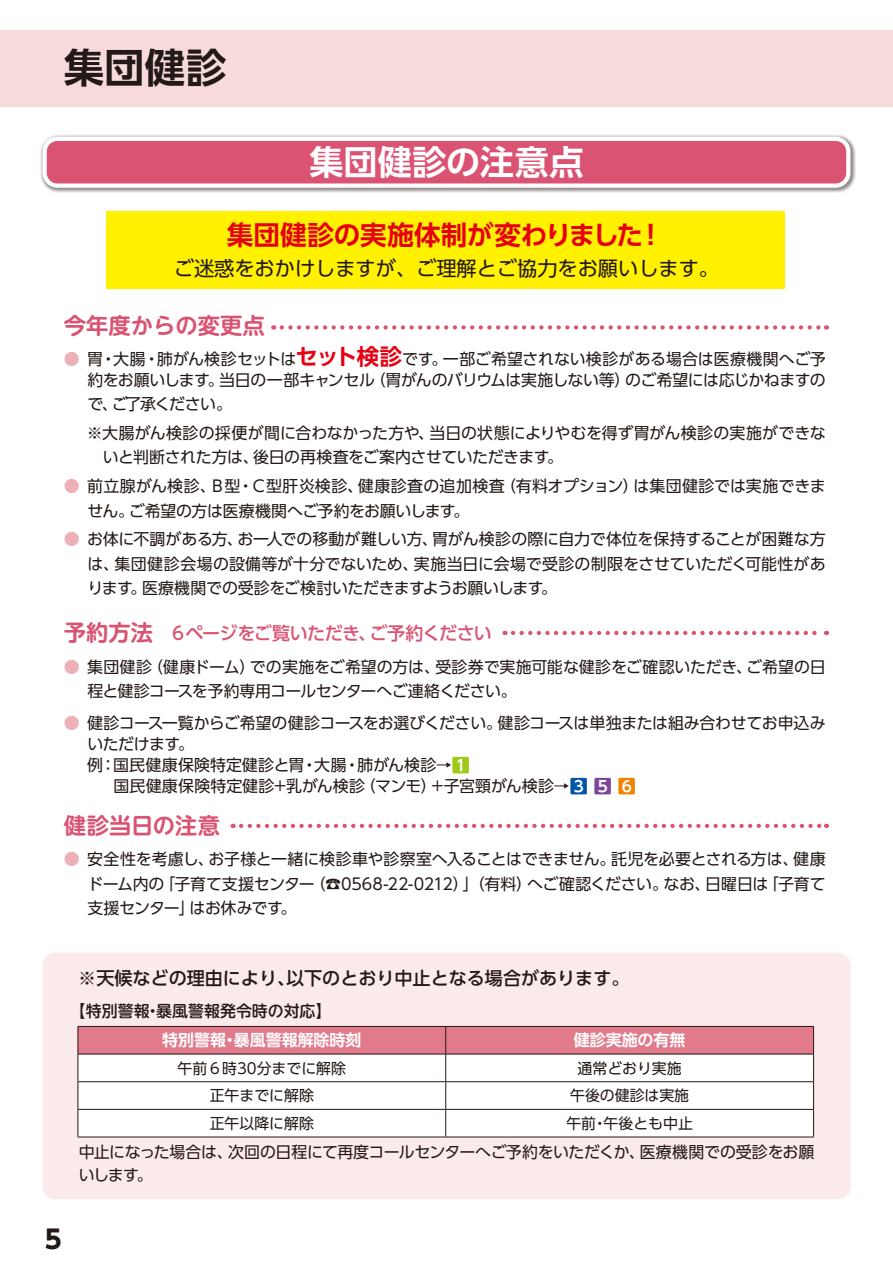
<style>
.page{position:relative;width:893px;height:1263px;background:#fff}
.page>*{position:absolute;margin:0;border:0;box-sizing:border-box;transform-origin:0 0}
.t1{font:700 40.35px "UD Shin Go Pr 6 De";color:#231916}
.t2{font:700 34.05px "UD Shin Go Pr 6 De";letter-spacing:.005em;color:#fff}
.t3{font:700 26.55px "UD Shin Go Pr 6 De";letter-spacing:-.005em;color:#e60013}
.t4{font:700 25.5px "UD Shin Go Pr 6";color:#231916}
.t5{font:700 22.35px "UD Shin M Go Pr 6 N De";color:#db5372}
.t6{font:20.25px "UD Shin Go Pr 6";color:#231916}
.t7{font:500 18px "UD Shin Go Pr 6";color:#231916}
.t8{font:500 18px "UD Shin Go Pr 6";letter-spacing:-.035em;color:#db5372}
.t9{font:15.9px/24.5px "UD Shin Go Pr 6";letter-spacing:-.015em;color:#231916}
.t10{font:15.9px "UD Shin Go Pr 6";letter-spacing:.005em;color:#231916}
.t11{font:700 15.9px "UD Shin Go Pr 6 De";color:#fff}
.t12{font:500 15.9px "UD Shin M Go Pr 6 N";color:#231916}
.t13{font:14.85px "UD Shin Go Pr 6";color:#231916}
.s1{color:#edb0b6}
.s2{font-family:"UD Shin Go Pr 6 De";font-weight:700;font-size:22.35px;color:#e60013}
.s3{font-family:"UD Shin M Go Pr 6 N De";font-weight:700;font-size:22.35px}
.s4{font-family:"UD Shin Go Pr 6 De";font-weight:700;font-size:18px;color:#9ec915}
.s5{font-family:"UD Shin Go Pr 6 De";font-weight:700;font-size:18px;color:#0055a7}
.s6{font-family:"UD Shin Go Pr 6 De";font-weight:700;font-size:18px;color:#7d4798}
.s7{font-family:"UD Shin Go Pr 6 De";font-weight:700;font-size:18px;color:#f08300}
</style>
<div class="page">
<div style="left:43px;top:952px;width:807px;height:247px;background:#fbeaeb;border-radius:13px"></div>
<div style="left:0;top:30px;width:893px;height:76px;background:#f7dadc"></div>
<div style="left:40px;top:134px;width:816px;height:59px;background:#231916;opacity:.5"></div>
<div style="left:45px;top:139px;width:803px;height:47px;background:#db5372;border-radius:13px"></div>
<div style="left:43px;top:137px;width:807px;height:51px;border:4px solid #fff;border-radius:13px"></div>
<div style="left:106px;top:211px;width:678px;height:77px;background:#fff100"></div>
<svg style="left:78px;top:1026px;width:736px;height:111px;background:#eed5d8"></svg>
<hr style="left:78px;top:1137px;width:368px;height:1px;background:#231916">
<hr style="left:446px;top:1137px;width:368px;height:1px;background:#231916">
<svg style="left:282px;top:325px;width:545px;height:5px"></svg>
<svg style="left:241px;top:824px;width:586px;height:4px"></svg>
<svg style="left:513px;top:631px;width:314px;height:4px"></svg>
<h1 class="t1" style="left:64px;top:35px;width:164px">集団健診</h1>
<h2 class="t2" style="left:310px;top:134px;width:275px">集団健診の注意点</h2>
<h3 class="t3" style="left:227px;top:214px;width:439px">集団健診の実施体制が変わりました！</h3>
<p class="t6" style="left:174px;top:252px;width:547px">ご迷惑をおかけしますが、ご理解とご協力をお願いします。</p>
<h3 class="t5" style="left:64px;top:306px;width:202px">今年度からの変更点</h3>
<p class="t9" style="left:64px;top:347px;width:763px;line-height:21.3px;text-align:right"><span class="s1">●</span> 胃・大腸・肺がん検診セットは<span class="s2">セット検診</span>です。一部ご希望されない検診がある場合は医療機関へご予約をお願いします。当日の一部キャンセル（胃がんのバリウムは実施しない等）のご希望には応じかねますの</p>
<p class="t9" style="left:87px;top:389px;width:740px;line-height:28.7px">で、ご了承ください。<br>※大腸がん検診の採便が間に合わなかった方や、当日の状態によりやむを得ず胃がん検診の実施ができな</p>
<p class="t9" style="left:103px;top:445px;width:462px">いと判断された方は、後日の再検査をご案内させていただきます。</p>
<p class="t9" style="left:87px;top:473px;width:740px;text-indent:-24px"><span class="s1">●</span> 前立腺がん検診、Ｂ型・Ｃ型肝炎検診、健康診査の追加検査（有料オプション）は集団健診では実施できません。ご希望の方は医療機関へご予約をお願いします。</p>
<p class="t9" style="left:87px;top:527px;width:740px;text-align:justify;text-indent:-24px"><span class="s1">●</span> お体に不調がある方、お一人での移動が難しい方、胃がん検診の際に自力で体位を保持することが困難な方は、集団健診会場の設備等が十分でないため、実施当日に会場で受診の制限をさせていただく可能性があります。医療機関での受診をご検討いただきますようお願いします。</p>
<p class="t8" style="left:64px;top:618px;width:430px"><span class="s3">予約方法</span> ６ページをご覧いただき、ご予約ください</p>
<p class="t9" style="left:87px;top:654px;width:740px;text-indent:-24px"><span class="s1">●</span> 集団健診（健康ドーム）での実施をご希望の方は、受診券で実施可能な健診をご確認いただき、ご希望の日程と健診コースを予約専用コールセンターへご連絡ください。</p>
<p class="t9" style="left:64px;top:710px;width:763px"><span class="s1">●</span> 健診コース一覧からご希望の健診コースをお選びください。健診コースは単独または組み合わせてお申込み</p>
<p class="t9" style="left:87px;top:731px;width:108px">いただけます。</p>
<p class="t10" style="left:87px;top:752px;width:384px">例：国民健康保険特定健診と胃・大腸・肺がん検診→<span class="s4">1</span></p>
<p class="t10" style="left:114px;top:773px;width:524px">国民健康保険特定健診+乳がん検診（マンモ）+子宮頸がん検診→<span class="s5">3</span> <span class="s6">5</span> <span class="s7">6</span></p>
<h3 class="t5" style="left:64px;top:806px;width:158px">健診当日の注意</h3>
<p class="t9" style="left:87px;top:846px;width:740px;text-align:justify;text-indent:-24px"><span class="s1">●</span> 安全性を考慮し、お子様と一緒に検診車や診察室へ入ることはできません。託児を必要とされる方は、健康ドーム内の「子育て支援センター（☎0568-22-0212）」（有料）へご確認ください。なお、日曜日は「子育て支援センター」はお休みです。</p>
<p class="t7" style="left:78px;top:963px;width:553px">※天候などの理由により、以下のとおり中止となる場合があります。</p>
<p class="t12" style="left:70px;top:997px;width:264px">【特別警報・暴風警報発令時の対応】</p>
<h3 class="t4" style="left:45px;top:1219px;width:18px">5</h3>
<p class="t11" style="left:162px;top:1027px;width:201px">特別警報・暴風警報解除時刻</p>
<p class="t11" style="left:574px;top:1027px;width:113px">健診実施の有無</p>
<p class="t13" style="left:178px;top:1056px;width:170px">午前６時30分までに解除</p>
<p class="t13" style="left:578px;top:1056px;width:106px">通常どおり実施</p>
<p class="t13" style="left:210px;top:1083px;width:106px">正午までに解除</p>
<p class="t13" style="left:570px;top:1083px;width:121px">午後の健診は実施</p>
<p class="t13" style="left:210px;top:1111px;width:106px">正午以降に解除</p>
<p class="t13" style="left:566px;top:1111px;width:128px">午前・午後とも中止</p>
<p class="t9" style="left:79px;top:1140px;width:737px;line-height:23.4px">中止になった場合は、次回の日程にて再度コールセンターへご予約をいただくか、医療機関での受診をお願いします。</p>
</div>
